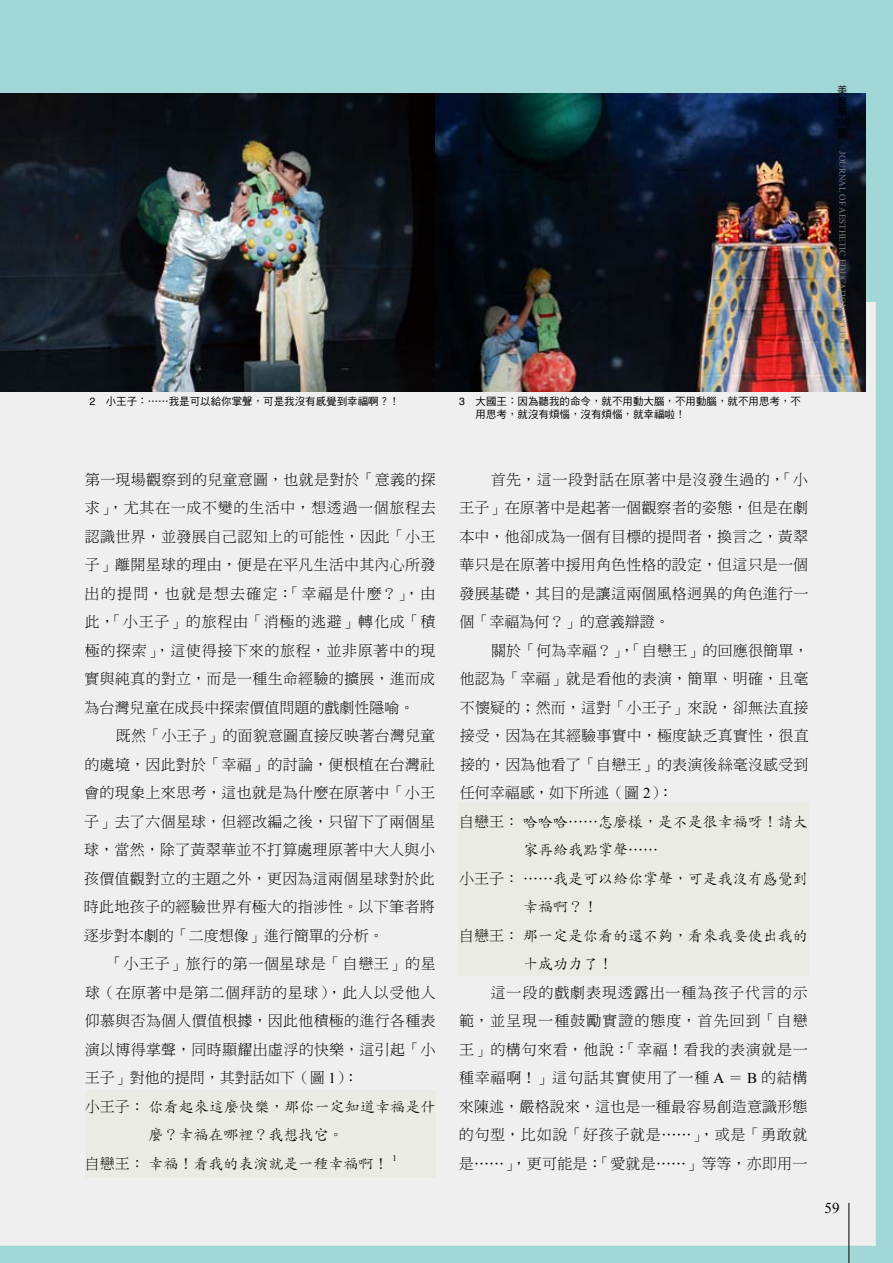
<style>
.page{position:relative;width:893px;height:1263px;background:#fff}
.page>*{position:absolute;margin:0;border:0;box-sizing:border-box;transform-origin:0 0}
.t1{font:15px "DF Ming Std W3";letter-spacing:.02em;color:#000}
.t2{font:15px "DF Kai Shu Std W3";color:#000}
.t3{font:15px "DF Ming Std W3";letter-spacing:.045em;color:#000}
.t4{font:15px "DF Ming Std W3";color:#000}
.t5{font:15px "DF Ming Std W3";letter-spacing:.04em;color:#000}
.t6{font:15px "DF Ming Std W3";letter-spacing:.085em;color:#000}
.t7{font:15px "DF Ming Std W3";letter-spacing:.05em;color:#000}
.t8{font:15px "DF Ming Std W3";letter-spacing:.07em;color:#000}
.t9{font:15px "DF Ming Std W3";letter-spacing:.055em;color:#000}
.t10{font:15px "DF Ming Std W3";letter-spacing:.06em;color:#000}
.t11{font:15px "Times New Roman";color:#000}
.t12{font:10.5px/10.6px "DF Hei Std W5";color:#000}
.t13{font:9px "Times New Roman";color:#7b7d7c}
.t14{font:8.7px "Times New Roman";color:#000}
.s1{font-family:"Helvetica"}
.s2{font-family:"Helvetica";font-weight:300}
.s3{font-family:"Times New Roman"}
.s4{font-family:"DF Ming Std W3"}
</style>
<div class="page">
<div style="left:0;top:301px;width:893px;height:962px;background:#efefef"></div>
<div style="left:85px;top:1091px;width:351px;height:87px;background:#ebebe6"></div>
<div style="left:458px;top:804px;width:351px;height:172px;background:#ebebe6"></div>
<div style="left:0;top:0;width:893px;height:301px;background:#a2d7d7"></div>
<img style="left:0;top:94px;width:865px;height:297px">
<hr style="left:849px;top:1203px;width:1px;height:60px;background:#000">
<p class="t12" style="left:89px;top:395px;width:312px"><span class="s1">2</span> 小王子：……我是可以給你掌聲，可是我沒有感覺到幸福啊？！</p>
<p class="t12" style="left:476px;top:394px;width:327px;line-height:13.5px;text-indent:-16px"><span class="s1">3</span> 大國王：因為聽我的命令，就不用動大腦，不用動腦，就不用思考，不用思考，就沒有煩惱，沒有煩惱，就幸福啦！</p>
<p class="t12" style="left:834px;top:85px;width:18px;text-align:center">美育第<br><span class="s2">197</span>期</p>
<p class="t13" style="left:849px;top:151px;width:194px;rotate:90deg">JOURNAL OF AESTHETIC EDUCATION, NO.197</p>
<p class="t1" style="left:85px;top:471px;width:352px">第一現場觀察到的兒童意圖，也就是對於「意義的探</p>
<p class="t3" style="left:85px;top:500px;width:352px">求」，尤其在一成不變的生活中，想透過一個旅程去</p>
<p class="t1" style="left:85px;top:528px;width:352px">認識世界，並發展自己認知上的可能性，因此「小王</p>
<p class="t1" style="left:85px;top:557px;width:352px">子」離開星球的理由，便是在平凡生活中其內心所發</p>
<p class="t6" style="left:85px;top:585px;width:352px">出的提問，也就是想去確定：「幸福是什麼？」，由</p>
<p class="t7" style="left:85px;top:614px;width:352px">此，「小王子」的旅程由「消極的逃避」轉化成「積</p>
<p class="t3" style="left:85px;top:642px;width:352px">極的探索」，這使得接下來的旅程，並非原著中的現</p>
<p class="t1" style="left:85px;top:671px;width:352px">實與純真的對立，而是一種生命經驗的擴展，進而成</p>
<p class="t4" style="left:84px;top:699px;width:331px">為台灣兒童在成長中探索價值問題的戲劇性隱喻。</p>
<p class="t1" style="left:116px;top:728px;width:321px">既然「小王子」的面貌意圖直接反映著台灣兒童</p>
<p class="t1" style="left:84px;top:756px;width:352px">的處境，因此對於「幸福」的討論，便根植在台灣社</p>
<p class="t1" style="left:84px;top:785px;width:352px">會的現象上來思考，這也就是為什麼在原著中「小王</p>
<p class="t1" style="left:84px;top:813px;width:352px">子」去了六個星球，但經改編之後，只留下了兩個星</p>
<p class="t1" style="left:84px;top:842px;width:352px">球，當然，除了黃翠華並不打算處理原著中大人與小</p>
<p class="t1" style="left:84px;top:870px;width:352px">孩價值觀對立的主題之外，更因為這兩個星球對於此</p>
<p class="t1" style="left:84px;top:899px;width:352px">時此地孩子的經驗世界有極大的指涉性。以下筆者將</p>
<p class="t4" style="left:84px;top:927px;width:301px">逐步對本劇的「二度想像」進行簡單的分析。</p>
<p class="t5" style="left:108px;top:956px;width:329px">「小王子」旅行的第一個星球是「自戀王」的星</p>
<p class="t3" style="left:85px;top:984px;width:352px">球（在原著中是第二個拜訪的星球），此人以受他人</p>
<p class="t1" style="left:85px;top:1013px;width:352px">仰慕與否為個人價值根據，因此他積極的進行各種表</p>
<p class="t1" style="left:85px;top:1041px;width:352px">演以博得掌聲，同時顯耀出虛浮的快樂，這引起「小</p>
<p class="t4" style="left:85px;top:1070px;width:275px">王子」對他的提問，其對話如下（圖 <span class="s3">1</span>）：</p>
<p class="t2" style="left:85px;top:1098px;width:352px"><span class="s4">小王子</span>：你看起來這麼快樂，那你一定知道幸福是什</p>
<p class="t2" style="left:149px;top:1127px;width:196px">麼？幸福在哪裡？我想找它。</p>
<p class="t2" style="left:85px;top:1155px;width:305px"><span class="s4">自戀王</span>：幸福！看我的表演就是一種幸福啊！</p>
<p class="t14" style="left:393px;top:1152px;width:6px">1</p>
<p class="t5" style="left:491px;top:471px;width:319px">首先，這一段對話在原著中是沒發生過的，「小</p>
<p class="t1" style="left:459px;top:500px;width:350px">王子」在原著中是起著一個觀察者的姿態，但是在劇</p>
<p class="t1" style="left:459px;top:528px;width:350px">本中，他卻成為一個有目標的提問者，換言之，黃翠</p>
<p class="t1" style="left:459px;top:557px;width:350px">華只是在原著中援用角色性格的設定，但這只是一個</p>
<p class="t1" style="left:459px;top:585px;width:350px">發展基礎，其目的是讓這兩個風格迥異的角色進行一</p>
<p class="t4" style="left:460px;top:614px;width:211px">個「幸福為何？」的意義辯證。</p>
<p class="t1" style="left:491px;top:642px;width:319px">關於「何為幸福？」，「自戀王」的回應很簡單，</p>
<p class="t1" style="left:460px;top:671px;width:350px">他認為「幸福」就是看他的表演，簡單、明確，且毫</p>
<p class="t1" style="left:460px;top:699px;width:350px">不懷疑的；然而，這對「小王子」來說，卻無法直接</p>
<p class="t1" style="left:460px;top:728px;width:350px">接受，因為在其經驗事實中，極度缺乏真實性，很直</p>
<p class="t1" style="left:460px;top:756px;width:350px">接的，因為他看了「自戀王」的表演後絲毫沒感受到</p>
<p class="t4" style="left:460px;top:785px;width:215px">任何幸福感，如下所述（圖 <span class="s3">2</span>）：</p>
<p class="t2" style="left:459px;top:813px;width:350px"><span class="s4">自戀王</span>：哈哈哈⋯⋯怎麼樣，是不是很幸福呀！請大</p>
<p class="t2" style="left:523px;top:842px;width:136px">家再給我點掌聲⋯⋯</p>
<p class="t2" style="left:459px;top:870px;width:350px"><span class="s4">小王子</span>： ⋯⋯我是可以給你掌聲，可是我沒有感覺到</p>
<p class="t2" style="left:523px;top:899px;width:76px">幸福啊？！</p>
<p class="t2" style="left:459px;top:927px;width:350px"><span class="s4">自戀王</span>：那一定是你看的還不夠，看來我要使出我的</p>
<p class="t2" style="left:523px;top:956px;width:91px">十成功力了！</p>
<p class="t10" style="left:491px;top:984px;width:319px">這一段的戲劇表現透露出一種為孩子代言的示</p>
<p class="t8" style="left:459px;top:1013px;width:350px">範，並呈現一種鼓勵實證的態度，首先回到「自戀</p>
<p class="t5" style="left:459px;top:1041px;width:350px">王」的構句來看，他說：「幸福！看我的表演就是一</p>
<p class="t9" style="left:459px;top:1070px;width:350px">種幸福啊！」這句話其實使用了一種 <span class="s3">A</span> ＝ <span class="s3">B</span> 的結構</p>
<p class="t1" style="left:459px;top:1098px;width:350px">來陳述，嚴格說來，這也是一種最容易創造意識形態</p>
<p class="t3" style="left:459px;top:1127px;width:350px">的句型，比如說「好孩子就是⋯⋯」，或是「勇敢就</p>
<p class="t1" style="left:459px;top:1155px;width:350px">是⋯⋯」，更可能是：「愛就是⋯⋯」等等，亦即用一</p>
<p class="t11" style="left:825px;top:1198px;width:16px">59</p>
</div>
